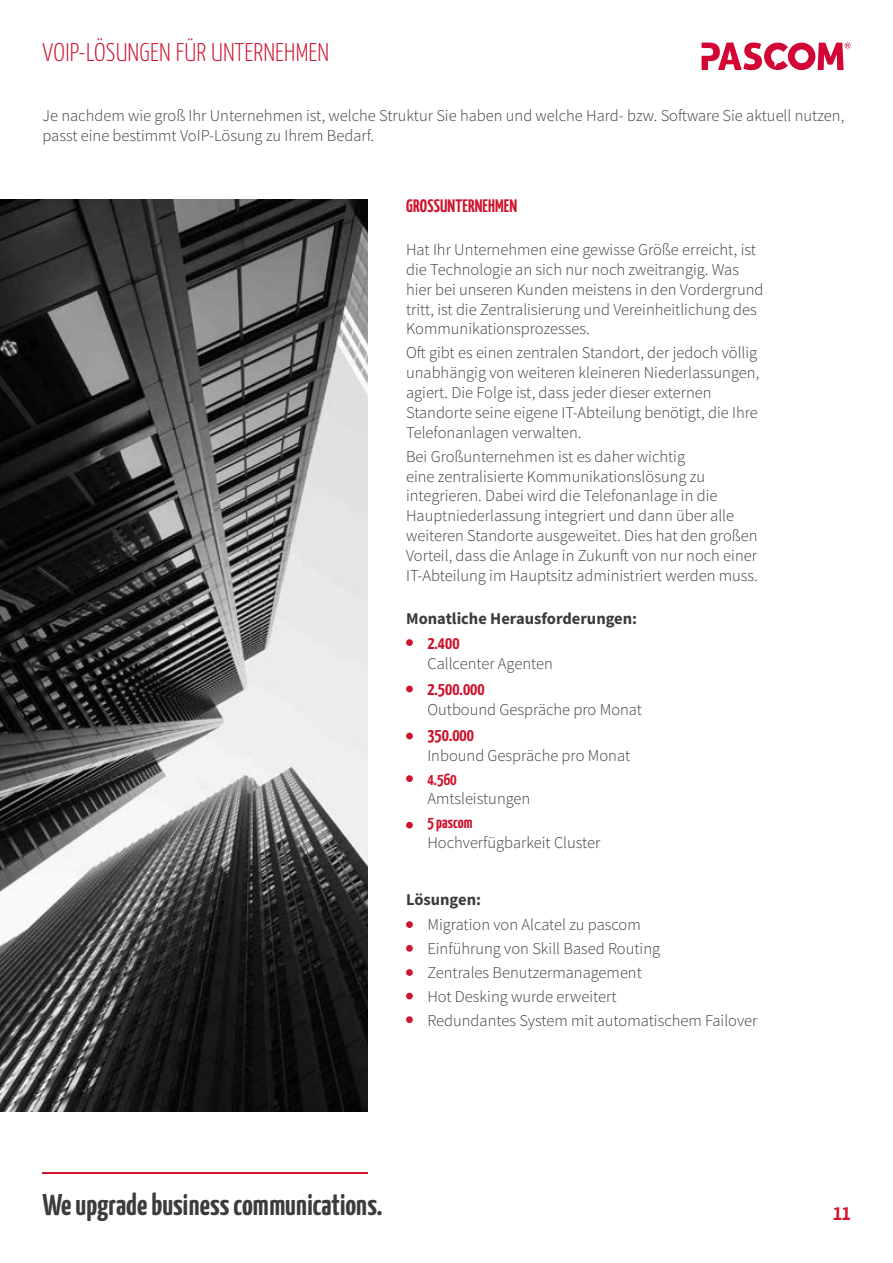
<style>
.page{position:relative;width:893px;height:1263px;background:#fff}
.page>*{position:absolute;margin:0;border:0;box-sizing:border-box;transform-origin:0 0}
.t1{font:700 30px "Yanone Kaffeesatz";color:#3c3c3b}
.t2{font:300 25.5px "Yanone Kaffeesatz";letter-spacing:.01em;color:#ce132c}
.t3{font:700 21px "Yanone Kaffeesatz";color:#ce132c}
.t4{font:700 18px "Yanone Kaffeesatz";color:#ce132c}
.t5{font:300 16.5px/19.8px "Source Sans Pro";color:#3c3c3b}
.t6{font:700 16.5px "Source Sans Pro";color:#3c3c3b}
.t7{font:700 16.5px "Yanone Kaffeesatz";color:#ce132c}
</style>
<div class="page">
<hr style="left:43px;top:1173px;width:325px;height:1px;background:#ce132c">
<svg style="left:702px;top:43px;width:148px;height:27px"></svg>
<img style="left:0;top:200px;width:368px;height:911px">
<div style="left:406px;top:639px;width:7px;height:7px;background:#ce132c;border-radius:50%"></div>
<div style="left:406px;top:686px;width:7px;height:6px;background:#ce132c;border-radius:50%"></div>
<div style="left:406px;top:733px;width:7px;height:6px;background:#ce132c;border-radius:50%"></div>
<div style="left:406px;top:775px;width:7px;height:7px;background:#ce132c;border-radius:50%"></div>
<div style="left:406px;top:822px;width:7px;height:6px;background:#ce132c;border-radius:50%"></div>
<div style="left:406px;top:921px;width:7px;height:7px;background:#ce132c;border-radius:50%"></div>
<div style="left:406px;top:945px;width:7px;height:7px;background:#ce132c;border-radius:50%"></div>
<div style="left:406px;top:969px;width:7px;height:7px;background:#ce132c;border-radius:50%"></div>
<div style="left:406px;top:993px;width:7px;height:6px;background:#ce132c;border-radius:50%"></div>
<div style="left:406px;top:1016px;width:7px;height:7px;background:#ce132c;border-radius:50%"></div>
<h2 class="t2" style="left:43px;top:34px;width:288px">VOIP-LÖSUNGEN FÜR UNTERNEHMEN</h2>
<p class="t5" style="left:43px;top:105px;width:803px">Je nachdem wie groß Ihr Unternehmen ist, welche Struktur Sie haben und welche Hard- bzw. Software Sie aktuell nutzen, passt eine bestimmt VoIP-Lösung zu Ihrem Bedarf.</p>
<p class="t4" style="left:406px;top:193px;width:112px">GROSSUNTERNEHMEN</p>
<p class="t5" style="left:406px;top:240px;width:359px">Hat Ihr Unternehmen eine gewisse Größe erreicht, ist die Technologie an sich nur noch zweitrangig. Was hier bei unseren Kunden meistens in den Vordergrund tritt, ist die Zentralisierung und Vereinheitlichung des Kommunikationsprozesses.</p>
<p class="t5" style="left:406px;top:343px;width:355px">Oft gibt es einen zentralen Standort, der jedoch völlig unabhängig von weiteren kleineren Niederlassungen, agiert. Die Folge ist, dass jeder dieser externen Standorte seine eigene IT-Abteilung benötigt, die Ihre Telefonanlagen verwalten.</p>
<p class="t5" style="left:406px;top:446px;width:353px">Bei Großunternehmen ist es daher wichtig<br>eine zentralisierte Kommunikationslösung zu integrieren. Dabei wird die Telefonanlage in die Hauptniederlassung integriert und dann über alle weiteren Standorte ausgeweitet. Dies hat den großen Vorteil, dass die Anlage in Zukunft von nur noch einer IT-Abteilung im Hauptsitz administriert werden muss.</p>
<p class="t6" style="left:406px;top:607px;width:233px">Monatliche Herausforderungen:</p>
<p class="t4" style="left:427px;top:630px;width:34px">2.400</p>
<p class="t5" style="left:427px;top:654px;width:127px">Callcenter Agenten</p>
<p class="t4" style="left:427px;top:676px;width:59px">2.500.000</p>
<p class="t5" style="left:427px;top:699px;width:216px">Outbound Gespräche pro Monat</p>
<p class="t4" style="left:427px;top:722px;width:48px">350.000</p>
<p class="t5" style="left:427px;top:745px;width:204px">Inbound Gespräche pro Monat</p>
<p class="t7" style="left:427px;top:767px;width:31px">4.560</p>
<p class="t5" style="left:427px;top:789px;width:105px">Amtsleistungen</p>
<p class="t7" style="left:427px;top:811px;width:47px">5 pascom</p>
<p class="t5" style="left:427px;top:833px;width:175px">Hochverfügbarkeit Cluster</p>
<p class="t6" style="left:406px;top:889px;width:76px">Lösungen:</p>
<p class="t5" style="left:427px;top:912px;width:332px;line-height:24px">Migration von Alcatel zu pascom<br>Einführung von Skill Based Routing<br>Zentrales Benutzermanagement<br>Hot Desking wurde erweitert<br>Redundantes System mit automatischem Failover</p>
<h1 class="t1" style="left:43px;top:1183px;width:342px">We upgrade business communications.</h1>
<p class="t3" style="left:834px;top:1198px;width:18px">11</p>
</div>
